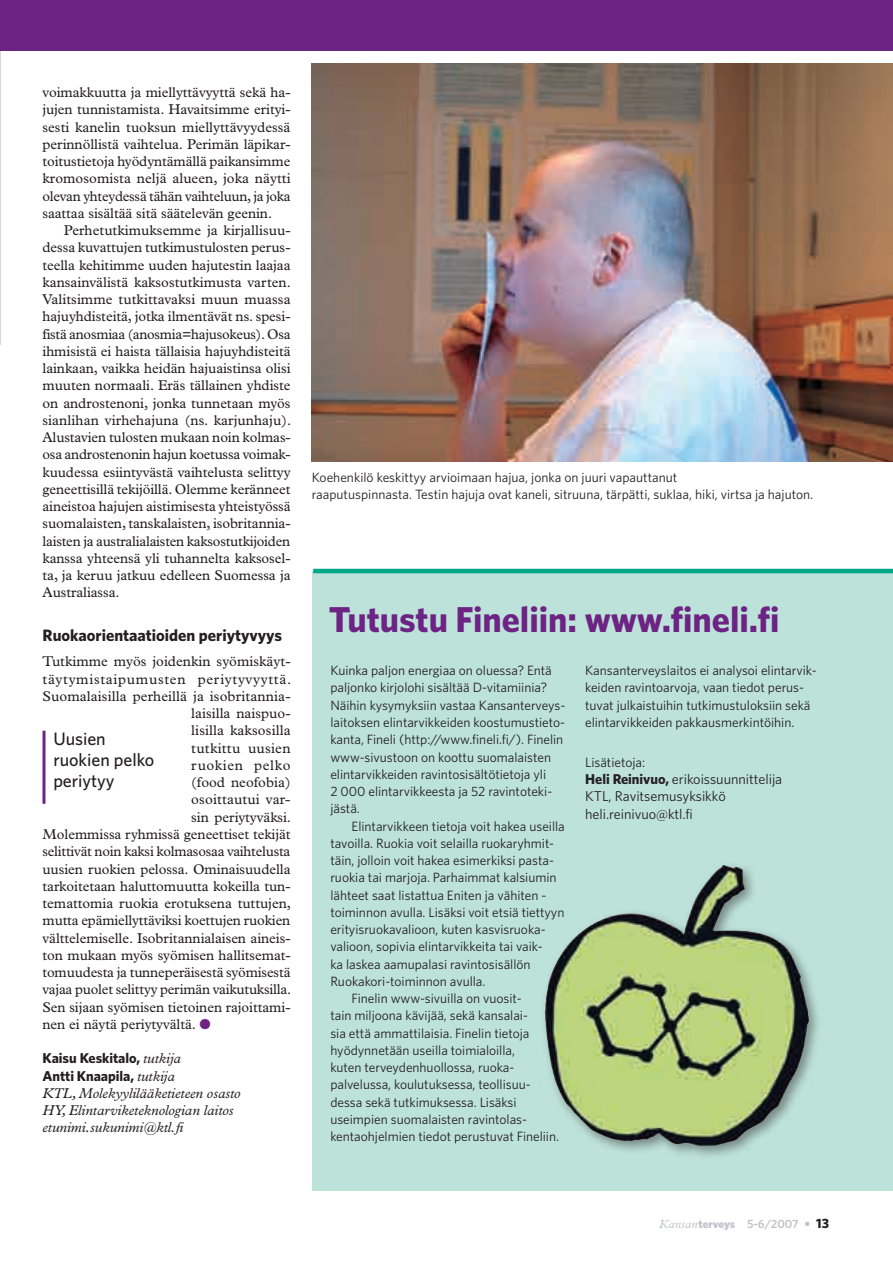
<style>
.page{position:relative;width:893px;height:1263px;background:#fff}
.page>*{position:absolute;margin:0;border:0;box-sizing:border-box;transform-origin:0 0}
.t1{font:700 36px "Whitney";color:#6d2383}
.t2{font:500 18px/21px "Whitney";letter-spacing:-.005em;color:#231f20}
.t3{font:700 16.5px "Whitney";color:#231f20}
.t4{font:14.25px/17.2px "Plantin";letter-spacing:-.005em;color:#231f20;text-align:justify}
.t5{font:italic 14.25px/17.2px "Plantin";letter-spacing:-.005em;color:#231f20}
.t6{font:14.25px/17.2px "Whitney";letter-spacing:-.005em;color:#231f20}
.t7{font:700 14.25px/17.2px "Whitney";letter-spacing:-.005em;color:#231f20}
.t8{font:14.25px "Plantin";letter-spacing:.05em;color:#231f20}
.t9{font:14.25px "Plantin";letter-spacing:.02em;color:#231f20}
.t10{font:14.25px "Plantin";letter-spacing:.045em;color:#231f20}
.t11{font:13.5px/17.2px "Whitney";letter-spacing:-.005em;color:#231f20}
.t12{font:600 12px "Whitney";color:#c0c4ca}
.s1{color:#6d2383}
.s2{font-family:"Plantin";font-weight:400;font-style:italic}
.s3{font-weight:700}
.s4{font-weight:900;font-size:11.25px}
.s5{font-weight:700;font-size:13.5px;color:#231f20}
</style>
<div class="page">
<div style="left:312px;top:571px;width:581px;height:620px;background:#bde2d9"></div>
<hr style="left:0;top:51px;width:1px;height:294px;background:#ded3e6">
<div style="left:0;top:0;width:893px;height:50px;background:#6d2383"></div>
<img style="left:312px;top:64px;width:581px;height:397px">
<div style="left:539px;top:859px;width:285px;height:301px;background:#231f20;opacity:.45"></div>
<img style="left:545px;top:865px;width:264px;height:281px">
<hr style="left:313px;top:569px;width:580px;height:4px;background:#00a786">
<svg style="left:42px;top:731px;width:4px;height:73px"></svg>
<p class="t4" style="left:43px;top:84px;width:250px">voimakkuutta ja miellyttävyyttä sekä ha&shy;jujen tunnistamista. Havaitsimme erityi&shy;sesti kanelin tuoksun miellyttävyydessä perinnöllistä vaihtelua. Perimän läpikar&shy;toitustietoja hyödyntämällä paikansimme kromosomista neljä alueen, joka näytti olevan yhteydessä tähän vaihteluun, ja joka saattaa sisältää sitä säätelevän geenin.</p>
<p class="t4" style="left:43px;top:222px;width:250px;text-indent:21px">Perhetutkimuksemme ja kirjallisuu&shy;dessa kuvattujen tutkimustulosten perus&shy;teella kehitimme uuden hajutestin laajaa kansainvälistä kaksostutkimusta varten.<br>Valitsimme tutkittavaksi muun muassa hajuyhdisteitä, jotka ilmentävät ns. spesi&shy;fistä anosmiaa (anosmia=hajusokeus). Osa ihmisistä ei haista tällaisia hajuyhdisteitä lainkaan, vaikka heidän hajuaistinsa olisi muuten normaali. Eräs tällainen yhdiste on androstenoni, jonka tunnetaan myös sianlihan virhehajuna (ns. karjunhaju).<br>Alustavien tulosten mukaan noin kolmas&shy;osa androstenonin hajun koetussa voimak&shy;kuudessa esiintyvästä vaihtelusta selittyy geneettisillä tekijöillä. Olemme keränneet aineistoa hajujen aistimisesta yhteistyössä suomalaisten, tanskalaisten, isobritannia&shy;laisten ja australialaisten kaksostutkijoiden kanssa yhteensä yli tuhannelta kaksosel&shy;ta, ja keruu jatkuu edelleen Suomessa ja Australiassa.</p>
<p class="t3" style="left:43px;top:625px;width:241px">Ruokaorientaatioiden periytyvyys</p>
<p class="t4" style="left:43px;top:653px;width:250px">Tutkimme myös joidenkin syömiskäyt-</p>
<p class="t8" style="left:43px;top:671px;width:250px">täytymistaipumusten periytyvyyttä.</p>
<p class="t4" style="left:43px;top:688px;width:250px">Suomalaisilla perheillä ja isobritannia-</p>
<p class="t4" style="left:191px;top:705px;width:101px">laisilla naispuo-</p>
<p class="t4" style="left:191px;top:722px;width:101px">lisilla kaksosilla</p>
<p class="t9" style="left:191px;top:740px;width:101px">tutkittu uusien</p>
<p class="t10" style="left:191px;top:757px;width:101px">ruokien pelko</p>
<p class="t4" style="left:191px;top:774px;width:101px">(food neofobia)</p>
<p class="t4" style="left:191px;top:791px;width:101px">osoittautui var-</p>
<p class="t4" style="left:191px;top:808px;width:101px">sin periytyväksi.</p>
<p class="t4" style="left:43px;top:826px;width:250px">Molemmissa ryhmissä geneettiset tekijät</p>
<p class="t4" style="left:43px;top:843px;width:249px">selittivät noin kaksi kolmasosaa vaihtelusta</p>
<p class="t4" style="left:43px;top:860px;width:250px">uusien ruokien pelossa. Ominaisuudella</p>
<p class="t4" style="left:43px;top:877px;width:250px">tarkoitetaan haluttomuutta kokeilla tun-</p>
<p class="t4" style="left:43px;top:895px;width:250px">temattomia ruokia erotuksena tuttujen,</p>
<p class="t4" style="left:43px;top:912px;width:249px">mutta epämiellyttäviksi koettujen ruokien</p>
<p class="t4" style="left:43px;top:929px;width:250px">välttelemiselle. Isobritannialaisen aineis-</p>
<p class="t4" style="left:43px;top:946px;width:250px">ton mukaan myös syömisen hallitsemat-</p>
<p class="t4" style="left:43px;top:964px;width:249px">tomuudesta ja tunneperäisestä syömisestä</p>
<p class="t4" style="left:43px;top:981px;width:250px">vajaa puolet selittyy perimän vaikutuksilla.</p>
<p class="t4" style="left:43px;top:998px;width:250px">Sen sijaan syömisen tietoinen rajoittami-</p>
<p class="t4" style="left:43px;top:1015px;width:169px">nen ei näytä periytyvältä. <span class="s1">●</span></p>
<p class="t7" style="left:43px;top:1049px;width:140px">Kaisu Keskitalo, <span class="s2">tutkija<br></span>Antti Knaapila, <span class="s2">tutkija</span></p>
<p class="t5" style="left:43px;top:1084px;width:200px">KTL, Molekyylilääketieteen osasto<br>HY, Elintarviketeknologian laitos etunimi.sukunimi@ktl.fi</p>
<p class="t2" style="left:53px;top:727px;width:102px">Uusien ruokien pelko periytyy</p>
<p class="t11" style="left:312px;top:468px;width:503px">Koehenkilö keskittyy arvioimaan hajua, jonka on juuri vapauttanut<br>raaputuspinnasta. Testin hajuja ovat kaneli, sitruuna, tärpätti, suklaa, hiki, virtsa ja hajuton.</p>
<h1 class="t1" style="left:329px;top:598px;width:452px">Tutustu Fineliin: www.fineli.fi</h1>
<p class="t11" style="left:330px;top:662px;width:236px">Kuinka paljon energiaa on oluessa? Entä paljonko kirjolohi sisältää D-vitamiinia?<br>Näihin kysymyksiin vastaa Kansanterveys&shy;laitoksen elintarvikkeiden koostumustieto&shy;kanta, Fineli (http://www.fineli.fi/). Finelin www-sivustoon on koottu suomalaisten elintarvikkeiden ravintosisältötietoja yli<br>2 000 elintarvikkeesta ja 52 ravintoteki&shy;jästä.</p>
<p class="t11" style="left:352px;top:817px;width:215px">Elintarvikkeen tietoja voit hakea useilla</p>
<p class="t11" style="left:330px;top:834px;width:225px">tavoilla. Ruokia voit selailla ruokaryhmit-</p>
<p class="t11" style="left:330px;top:851px;width:225px">täin, jolloin voit hakea esimerkiksi pasta-</p>
<p class="t11" style="left:330px;top:869px;width:228px">ruokia tai marjoja. Parhaimmat kalsiumin</p>
<p class="t11" style="left:330px;top:886px;width:217px">lähteet saat listattua Eniten ja vähiten -</p>
<p class="t11" style="left:330px;top:903px;width:236px">toiminnon avulla. Lisäksi voit etsiä tiettyyn</p>
<p class="t11" style="left:330px;top:920px;width:217px">erityisruokavalioon, kuten kasvisruoka-</p>
<p class="t11" style="left:330px;top:938px;width:214px">valioon, sopivia elintarvikkeita tai vaik-</p>
<p class="t11" style="left:330px;top:955px;width:202px">ka laskea aamupalasi ravintosisällön</p>
<p class="t11" style="left:330px;top:972px;width:157px">Ruokakori-toiminnon avulla.</p>
<p class="t11" style="left:352px;top:989px;width:171px">Finelin www-sivuilla on vuosit-</p>
<p class="t11" style="left:330px;top:1007px;width:199px">tain miljoona kävijää, sekä kansalai-</p>
<p class="t11" style="left:330px;top:1024px;width:201px">sia että ammattilaisia. Finelin tietoja</p>
<p class="t11" style="left:330px;top:1041px;width:186px">hyödynnetään useilla toimialoilla,</p>
<p class="t11" style="left:330px;top:1058px;width:185px">kuten terveydenhuollossa, ruoka-</p>
<p class="t11" style="left:330px;top:1076px;width:202px">palvelussa, koulutuksessa, teollisuu-</p>
<p class="t11" style="left:330px;top:1093px;width:188px">dessa sekä tutkimuksessa. Lisäksi</p>
<p class="t11" style="left:330px;top:1110px;width:198px">useimpien suomalaisten ravintolas-</p>
<p class="t11" style="left:330px;top:1127px;width:230px">kentaohjelmien tiedot perustuvat Fineliin.</p>
<p class="t11" style="left:585px;top:662px;width:233px">Kansanterveyslaitos ei analysoi elintarvik&shy;keiden ravintoarvoja, vaan tiedot perus&shy;tuvat julkaistuihin tutkimustuloksiin sekä elintarvikkeiden pakkausmerkintöihin.</p>
<p class="t11" style="left:585px;top:753px;width:62px">Lisätietoja:</p>
<p class="t6" style="left:585px;top:770px;width:199px"><span class="s3">Heli Reinivuo,</span> erikoissuunnittelija<br>KTL, Ravitsemusyksikkö heli.reinivuo@ktl.fi</p>
<p class="t12" style="left:659px;top:1216px;width:170px"><span class="s2">Kansan</span><span class="s4">terveys</span> 5-6/2007 <span class="s3">•</span> <span class="s5">13</span></p>
</div>
